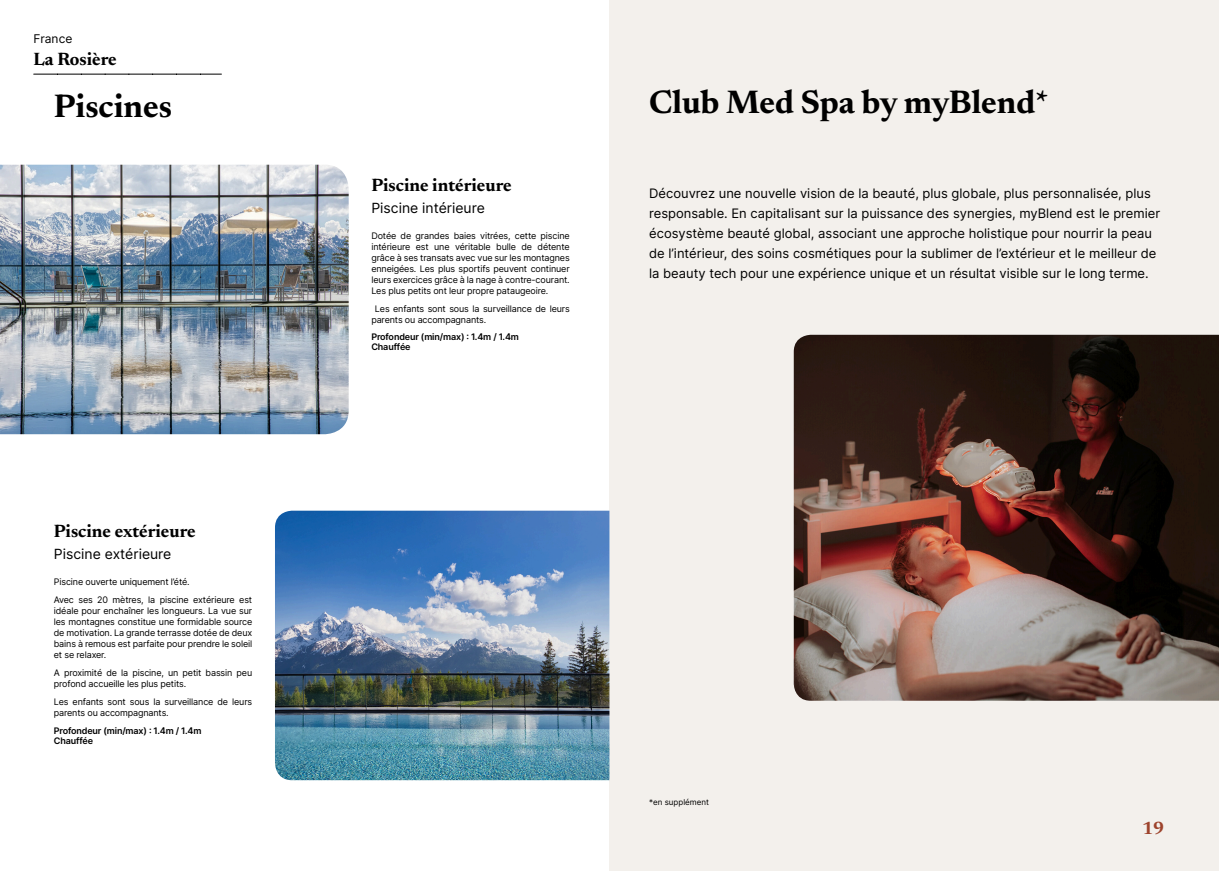
<style>
.page{position:relative;width:1219px;height:871px;background:#fff}
.page>*{position:absolute;margin:0;border:0;box-sizing:border-box;transform-origin:0 0}
.t1{font:700 33px "Newsreader 24 pt";color:#000}
.t2{font:700 18px "Newsreader 24 pt";color:#000}
.t3{font:700 18px "Newsreader 24 pt";color:#9d432c}
.t4{font:14px "Inter";color:#000}
.t5{font:13px/20px "Inter";color:#000}
.t6{font:12px "Inter";color:#000}
.t7{font:9px/11px "Inter";letter-spacing:-.015em;color:#000}
.t8{font:600 9px/10px "Inter";letter-spacing:-.015em;color:#000}
.t9{font:8px "Inter";color:#000}
</style>
<div class="page">
<div style="left:609px;top:0;width:610px;height:870px;background:#f3f0ec"></div>
<img style="left:794px;top:334px;width:425px;height:366px">
<img style="left:0;top:165px;width:349px;height:269px">
<img style="left:275px;top:510px;width:334px;height:270px">
<svg style="left:34px;top:74px;width:187px;height:1px"></svg>
<h3 class="t6" style="left:33px;top:30px;width:40px">France</h3>
<h2 class="t2" style="left:33px;top:46px;width:85px">La Rosière</h2>
<h1 class="t1" style="left:54px;top:83px;width:120px">Piscines</h1>
<h1 class="t1" style="left:649px;top:78px;width:401px">Club Med Spa by myBlend*</h1>
<h2 class="t2" style="left:54px;top:518px;width:143px">Piscine extérieure</h2>
<h3 class="t4" style="left:54px;top:543px;width:119px">Piscine extérieure</h3>
<p class="t7" style="left:54px;top:572px;width:200px;line-height:18.1px">Piscine ouverte uniquement l’été.<br>Avec ses 20 mètres, la piscine extérieure est</p>
<p class="t7" style="left:54px;top:605px;width:200px;text-align:justify">idéale pour enchaîner les longueurs. La vue sur les montagnes constitue une formidable source de motivation. La grande terrasse dotée de deux bains à remous est parfaite pour prendre le soleil et se relaxer.</p>
<p class="t7" style="left:54px;top:667px;width:200px">A proximité de la piscine, un petit bassin peu profond accueille les plus petits.</p>
<p class="t7" style="left:54px;top:696px;width:200px">Les enfants sont sous la surveillance de leurs parents ou accompagnants.</p>
<p class="t8" style="left:54px;top:724px;width:149px">Profondeur (min/max) : 1.4m / 1.4m<br>Chauffée</p>
<h2 class="t2" style="left:371px;top:172px;width:142px">Piscine intérieure</h2>
<h3 class="t4" style="left:371px;top:197px;width:115px">Piscine intérieure</h3>
<p class="t7" style="left:371px;top:230px;width:200px;text-align:justify">Dotée de grandes baies vitrées, cette piscine intérieure est une véritable bulle de détente grâce à ses transats avec vue sur les montagnes enneigées. Les plus sportifs peuvent continuer leurs exercices grâce à la nage à contre-courant.<br>Les plus petits ont leur propre pataugeoire.</p>
<p class="t7" style="left:371px;top:303px;width:200px;text-indent:4px">Les enfants sont sous la surveillance de leurs parents ou accompagnants.</p>
<p class="t8" style="left:371px;top:332px;width:149px">Profondeur (min/max) : 1.4m / 1.4m<br>Chauffée</p>
<p class="t5" style="left:649px;top:183px;width:513px">Découvrez une nouvelle vision de la beauté, plus globale, plus personnalisée, plus responsable. En capitalisant sur la puissance des synergies, myBlend est le premier écosystème beauté global, associant une approche holistique pour nourrir la peau de l’intérieur, des soins cosmétiques pour la sublimer de l’extérieur et le meilleur de la beauty tech pour une expérience unique et un résultat visible sur le long terme.</p>
<p class="t9" style="left:649px;top:795px;width:61px">*en supplément</p>
<h2 class="t3" style="left:1142px;top:814px;width:24px">19</h2>
</div>
